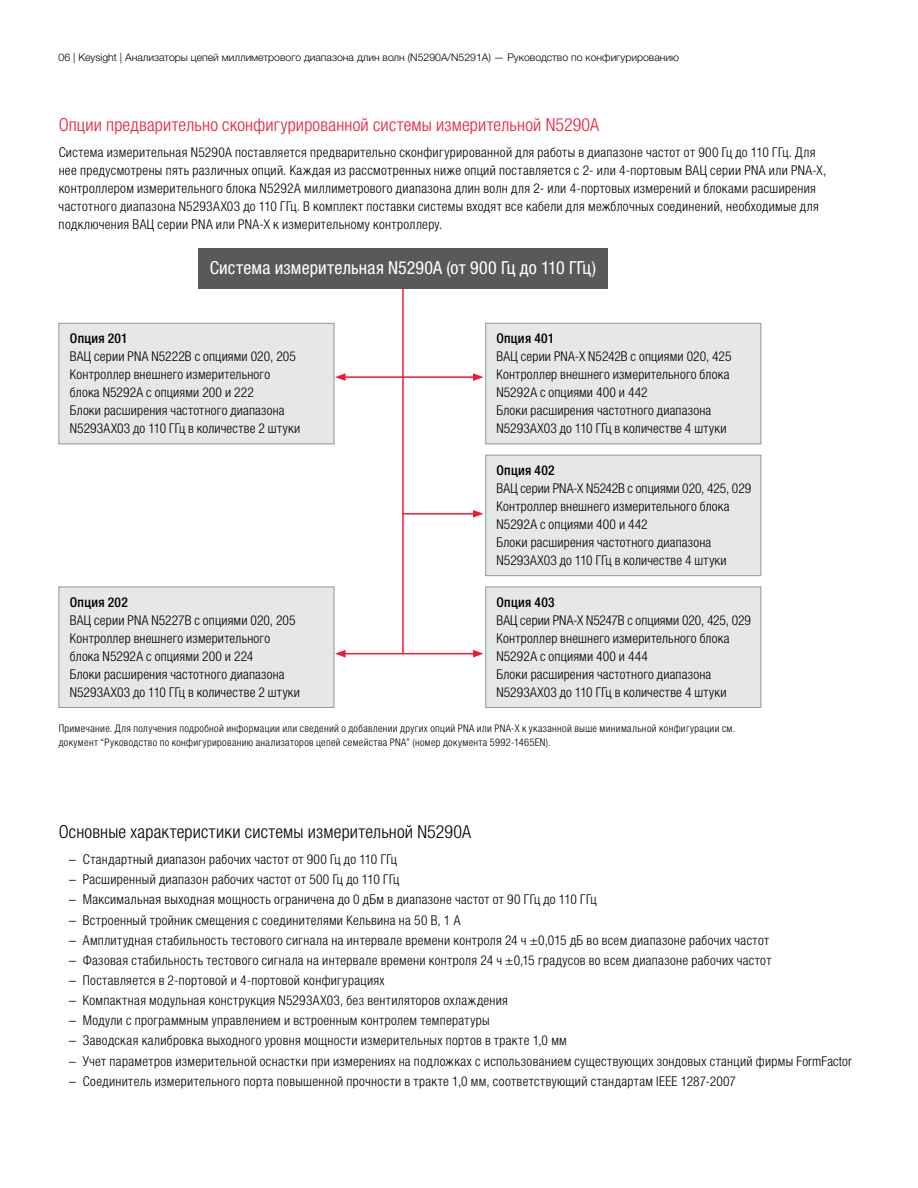
<style>
.page{position:relative;width:918px;height:1188px;background:#fff}
.page>*{position:absolute;margin:0;border:0;box-sizing:border-box;transform-origin:0 0}
.t1{font:300 condensed 18px "Helvetica Neue LTW1 G";letter-spacing:.01em;color:#ed1b37}
.t2{font:300 condensed 18px "Helvetica Neue LTW1 G";letter-spacing:.01em;color:#000}
.t3{font:condensed 18px "Helvetica Neue LTW1 G";letter-spacing:.01em;color:#fff}
.t4{font:300 condensed 13.5px/18px "Helvetica Neue LTW1 G";letter-spacing:.02em;color:#000}
.t5{font:500 condensed 13.5px "Helvetica Neue LTW1 G";letter-spacing:.02em;color:#000}
.t6{font:300 condensed 10.5px/13.5px "Helvetica Neue LTW1 G";letter-spacing:.035em;color:#000}
.t7{font:300 10.5px "Helvetica Neue LTW1 G";color:#000}
.s1{font-stretch:normal}
</style>
<div class="page">
<div style="left:59px;top:323px;width:275px;height:121px;background:#e6e7e8;border:1px solid #939598"></div>
<div style="left:486px;top:323px;width:275px;height:121px;background:#e6e7e8;border:1px solid #939598"></div>
<div style="left:486px;top:587px;width:275px;height:121px;background:#e6e7e8;border:1px solid #939598"></div>
<div style="left:59px;top:587px;width:275px;height:121px;background:#e6e7e8;border:1px solid #939598"></div>
<div style="left:198px;top:249px;width:410px;height:40px;background:#58595b"></div>
<hr style="left:402px;top:289px;width:2px;height:365px;background:#ed1b37">
<hr style="left:343px;top:653px;width:132px;height:1px;background:#ed1b37">
<svg style="left:335px;top:650px;width:11px;height:8px"></svg>
<svg style="left:473px;top:650px;width:11px;height:8px"></svg>
<hr style="left:343px;top:376px;width:132px;height:2px;background:#ed1b37">
<svg style="left:335px;top:373px;width:11px;height:8px"></svg>
<svg style="left:473px;top:373px;width:11px;height:8px"></svg>
<hr style="left:402px;top:513px;width:73px;height:2px;background:#ed1b37">
<svg style="left:473px;top:510px;width:11px;height:8px"></svg>
<div style="left:486px;top:455px;width:275px;height:121px;background:#e6e7e8;border:1px solid #939598"></div>
<p class="t7" style="left:59px;top:51px;width:622px">06 | Keysight | Анализаторы цепей миллиметрового диапазона длин волн (N5290A/N5291A) — Руководство по конфигурированию</p>
<h1 class="t1" style="left:59px;top:114px;width:542px">Опции предварительно сконфигурированной системы измерительной N5290A</h1>
<p class="t4" style="left:59px;top:143px;width:769px">Система измерительная N5290A поставляется предварительно сконфигурированной для работы в диапазоне частот от 900 Гц до 110 ГГц. Для нее предусмотрены пять различных опций. Каждая из рассмотренных ниже опций поставляется с 2- или 4-портовым ВАЦ серии PNA или PNA-X, контроллером измерительного блока N5292A миллиметрового диапазона длин волн для 2- или 4-портовых измерений и блоками расширения частотного диапазона N5293AX03 до 110 ГГц. В комплект поставки системы входят все кабели для межблочных соединений, необходимые для подключения ВАЦ серии PNA или PNA-X к измерительному контроллеру.</p>
<h1 class="t3" style="left:210px;top:257px;width:388px">Система измерительная N5290A (от 900 Гц до 110 ГГц)</h1>
<p class="t5" style="left:496px;top:330px;width:59px">Опция 401</p>
<p class="t4" style="left:496px;top:348px;width:237px">ВАЦ серии PNA-X N5242B с опциями 020, 425<br>Контроллер внешнего измерительного блока N5292A с опциями 400 и 442<br>Блоки расширения частотного диапазона N5293AX03 до 110 ГГц в количестве 4 штуки</p>
<p class="t5" style="left:497px;top:462px;width:60px">Опция 402</p>
<p class="t4" style="left:497px;top:480px;width:256px">ВАЦ серии PNA-X N5242B с опциями 020, 425, 029<br>Контроллер внешнего измерительного блока N5292A с опциями 400 и 442<br>Блоки расширения частотного диапазона N5293AX03 до 110 ГГц в количестве 4 штуки</p>
<p class="t5" style="left:497px;top:594px;width:60px">Опция 403</p>
<p class="t4" style="left:496px;top:611px;width:256px">ВАЦ серии PNA-X N5247B с опциями 020, 425, 029<br>Контроллер внешнего измерительного блока N5292A с опциями 400 и 444<br>Блоки расширения частотного диапазона N5293AX03 до 110 ГГц в количестве 4 штуки</p>
<p class="t6" style="left:59px;top:722px;width:678px">Примечание. Для получения подробной информации или сведений о добавлении других опций PNA или PNA-X к указанной выше минимальной конфигурации см. документ “Руководство по конфигурированию анализаторов цепей семейства PNA” (номер документа 5992-1465EN).</p>
<p class="t5" style="left:70px;top:330px;width:59px">Опция 201</p>
<p class="t4" style="left:70px;top:348px;width:232px">ВАЦ серии PNA N5222B с опциями 020, 205<br>Контроллер внешнего измерительного блока N5292A с опциями 200 и 222<br>Блоки расширения частотного диапазона N5293AX03 до 110 ГГц в количестве 2 штуки</p>
<p class="t5" style="left:70px;top:594px;width:59px">Опция 202</p>
<p class="t4" style="left:70px;top:611px;width:232px">ВАЦ серии PNA N5227B с опциями 020, 205<br>Контроллер внешнего измерительного блока N5292A с опциями 200 и 224<br>Блоки расширения частотного диапазона N5293AX03 до 110 ГГц в количестве 2 штуки</p>
<h1 class="t2" style="left:59px;top:821px;width:414px">Основные характеристики системы измерительной N5290A</h1>
<p class="t4" style="left:69px;top:851px;width:329px"><span class="s1">–</span> Стандартный диапазон рабочих частот от 900 Гц до 110 ГГц</p>
<p class="t4" style="left:69px;top:871px;width:332px"><span class="s1">–</span> Расширенный диапазон рабочих частот от 500 Гц до 110 ГГц</p>
<p class="t4" style="left:69px;top:891px;width:529px"><span class="s1">–</span> Максимальная выходная мощность ограничена до 0 дБм в диапазоне частот от 90 ГГц до 110 ГГц</p>
<p class="t4" style="left:69px;top:911px;width:393px"><span class="s1">–</span> Встроенный тройник смещения с соединителями Кельвина на 50 В, 1 А</p>
<p class="t4" style="left:69px;top:931px;width:701px"><span class="s1">–</span> Амплитудная стабильность тестового сигнала на интервале времени контроля 24 ч ±0,015 дБ во всем диапазоне рабочих частот</p>
<p class="t4" style="left:69px;top:951px;width:704px"><span class="s1">–</span> Фазовая стабильность тестового сигнала на интервале времени контроля 24 ч ±0,15 градусов во всем диапазоне рабочих частот</p>
<p class="t4" style="left:69px;top:971px;width:317px"><span class="s1">–</span> Поставляется в 2-портовой и 4-портовой конфигурациях</p>
<p class="t4" style="left:69px;top:991px;width:440px"><span class="s1">–</span> Компактная модульная конструкция N5293AX03, без вентиляторов охлаждения</p>
<p class="t4" style="left:69px;top:1012px;width:422px"><span class="s1">–</span> Модули с программным управлением и встроенным контролем температуры</p>
<p class="t4" style="left:69px;top:1032px;width:499px"><span class="s1">–</span> Заводская калибровка выходного уровня мощности измерительных портов в тракте 1,0 мм</p>
<p class="t4" style="left:69px;top:1052px;width:784px"><span class="s1">–</span> Учет параметров измерительной оснастки при измерениях на подложках с использованием существующих зондовых станций фирмы FormFactor</p>
<p class="t4" style="left:69px;top:1072px;width:668px"><span class="s1">–</span> Соединитель измерительного порта повышенной прочности в тракте 1,0 мм, соответствующий стандартам IEEE 1287-2007</p>
</div>
